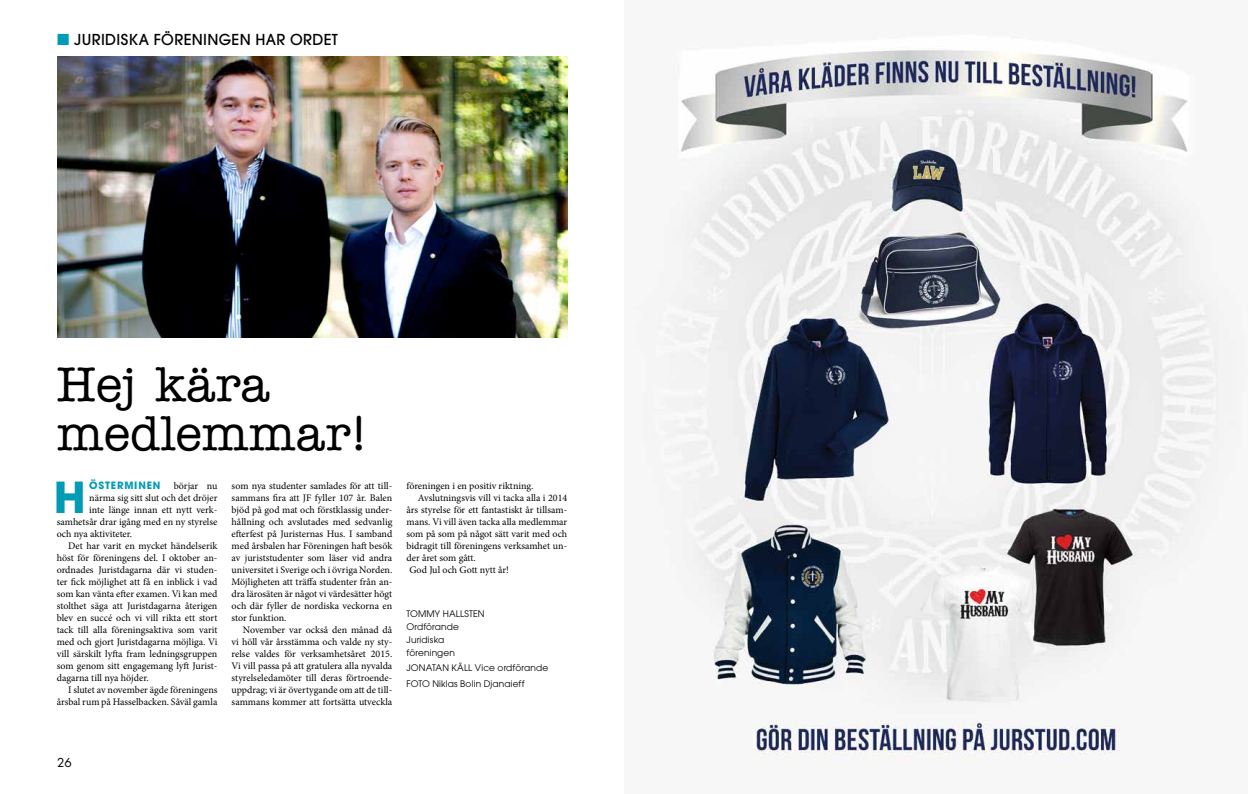
<style>
.page{position:relative;width:1248px;height:794px;background:#fff}
.page>*{position:absolute;margin:0;border:0;box-sizing:border-box;transform-origin:0 0}
.t1{font:500 49px/49px "American Typewriter Std";color:#000}
.t2{font:700 42.4px "Avant Garde";color:#009bb4}
.t3{font:500 15px "Avant Garde";letter-spacing:.025em;color:#000}
.t4{font:12px "Futura";color:#000}
.t5{font:10px/12px "Minion Pro";color:#000;text-align:justify}
.t6{font:700 10px "Avant Garde";letter-spacing:.08em;color:#009bb4}
.t7{font:9px/13px "Avant Garde";letter-spacing:.015em;color:#000}
.s1{color:#009bb4}
</style>
<div class="page">
<img style="left:57px;top:57px;width:510px;height:280px">
<img style="left:652px;top:50px;width:584px;height:711px">
<h3 class="t3" style="left:57px;top:30px;width:282px"><span class="s1">■</span> JURIDISKA FÖRENINGEN HAR ORDET</h3>
<h1 class="t1" style="left:57px;top:361px;width:312px">Hej kära medlemmar!</h1>
<h2 class="t2" style="left:54px;top:470px;width:28px">H</h2>
<p class="t6" style="left:89px;top:479px;width:73px">ÖSTERMINEN</p>
<p class="t5" style="left:174px;top:480px;width:45px">börjar nu</p>
<p class="t5" style="left:231px;top:480px;width:162px">som nya studenter samlades för att till&shy;sammans fira att JF fyller 107 år. Balen bjöd på god mat och förstklassig under&shy;hållning och avslutades med sedvanlig efterfest på Juristernas Hus. I samband med årsbalen har Föreningen haft besök av juriststudenter som läser vid andra universitet i Sverige och i övriga Norden.<br>Möjligheten att träffa studenter från an&shy;dra lärosäten är något vi värdesätter högt och där fyller de nordiska veckorna en stor funktion.</p>
<p class="t5" style="left:231px;top:624px;width:162px;text-indent:11px">November var också den månad då vi höll vår årsstämma och valde ny sty&shy;relse valdes för verksamhetsåret 2015.<br>Vi vill passa på att gratulera alla nyvalda styrelseledamöter till deras förtroende&shy;uppdrag; vi är övertygande om att de till&shy;sammans kommer att fortsätta utveckla</p>
<p class="t5" style="left:89px;top:492px;width:130px">närma sig sitt slut och det dröjer</p>
<p class="t5" style="left:89px;top:504px;width:130px">inte länge innan ett nytt verk-</p>
<p class="t5" style="left:57px;top:516px;width:162px">samhetsår drar igång med en ny styrelse</p>
<p class="t5" style="left:57px;top:528px;width:77px">och nya aktiviteter.</p>
<p class="t5" style="left:68px;top:540px;width:151px">Det har varit en mycket händelserik</p>
<p class="t5" style="left:57px;top:552px;width:162px">höst för föreningens del. I oktober an-</p>
<p class="t5" style="left:57px;top:564px;width:162px">ordnades Juristdagarna där vi studen-</p>
<p class="t5" style="left:57px;top:576px;width:162px">ter fick möjlighet att få en inblick i vad</p>
<p class="t5" style="left:57px;top:588px;width:162px">som kan vänta efter examen. Vi kan med</p>
<p class="t5" style="left:57px;top:600px;width:162px">stolthet säga att Juristdagarna återigen</p>
<p class="t5" style="left:57px;top:612px;width:162px">blev en succé och vi vill rikta ett stort</p>
<p class="t5" style="left:57px;top:624px;width:162px">tack till alla föreningsaktiva som varit</p>
<p class="t5" style="left:57px;top:636px;width:162px">med och gjort Juristdagarna möjliga. Vi</p>
<p class="t5" style="left:57px;top:648px;width:162px">vill särskilt lyfta fram ledningsgruppen</p>
<p class="t5" style="left:57px;top:660px;width:162px">som genom sitt engagemang lyft Jurist-</p>
<p class="t5" style="left:57px;top:672px;width:93px">dagarna till nya höjder.</p>
<p class="t5" style="left:68px;top:684px;width:151px">I slutet av november ägde föreningens</p>
<p class="t5" style="left:57px;top:696px;width:162px">årsbal rum på Hasselbacken. Såväl gamla</p>
<p class="t5" style="left:406px;top:480px;width:128px">föreningen i en positiv riktning.</p>
<p class="t5" style="left:418px;top:492px;width:151px">Avslutningsvis vill vi tacka alla i 2014</p>
<p class="t5" style="left:406px;top:504px;width:162px">års styrelse för ett fantastiskt år tillsam-</p>
<p class="t5" style="left:406px;top:516px;width:162px">mans. Vi vill även tacka alla medlemmar</p>
<p class="t5" style="left:406px;top:528px;width:162px">som på som på något sätt varit med och</p>
<p class="t5" style="left:406px;top:540px;width:162px">bidragit till föreningens verksamhet un-</p>
<p class="t5" style="left:406px;top:552px;width:71px">der året som gått.</p>
<p class="t5" style="left:409px;top:564px;width:101px">God Jul och Gott nytt år!</p>
<p class="t7" style="left:406px;top:607px;width:13px">Tomm</p>
<p class="t7" style="left:406px;top:607px;width:64px;text-indent:28px">y Hallsten<br>Ordförande<br>Juridiska föreningen</p>
<p class="t7" style="left:406px;top:661px;width:12px">Jonatan</p>
<p class="t7" style="left:451px;top:661px;width:98px">Käll Vice ordförande</p>
<p class="t7" style="left:406px;top:677px;width:12px">Foto</p>
<p class="t7" style="left:432px;top:677px;width:94px">Niklas Bolin Djanaieff</p>
<p class="t4" style="left:57px;top:754px;width:16px">26</p>
</div>
